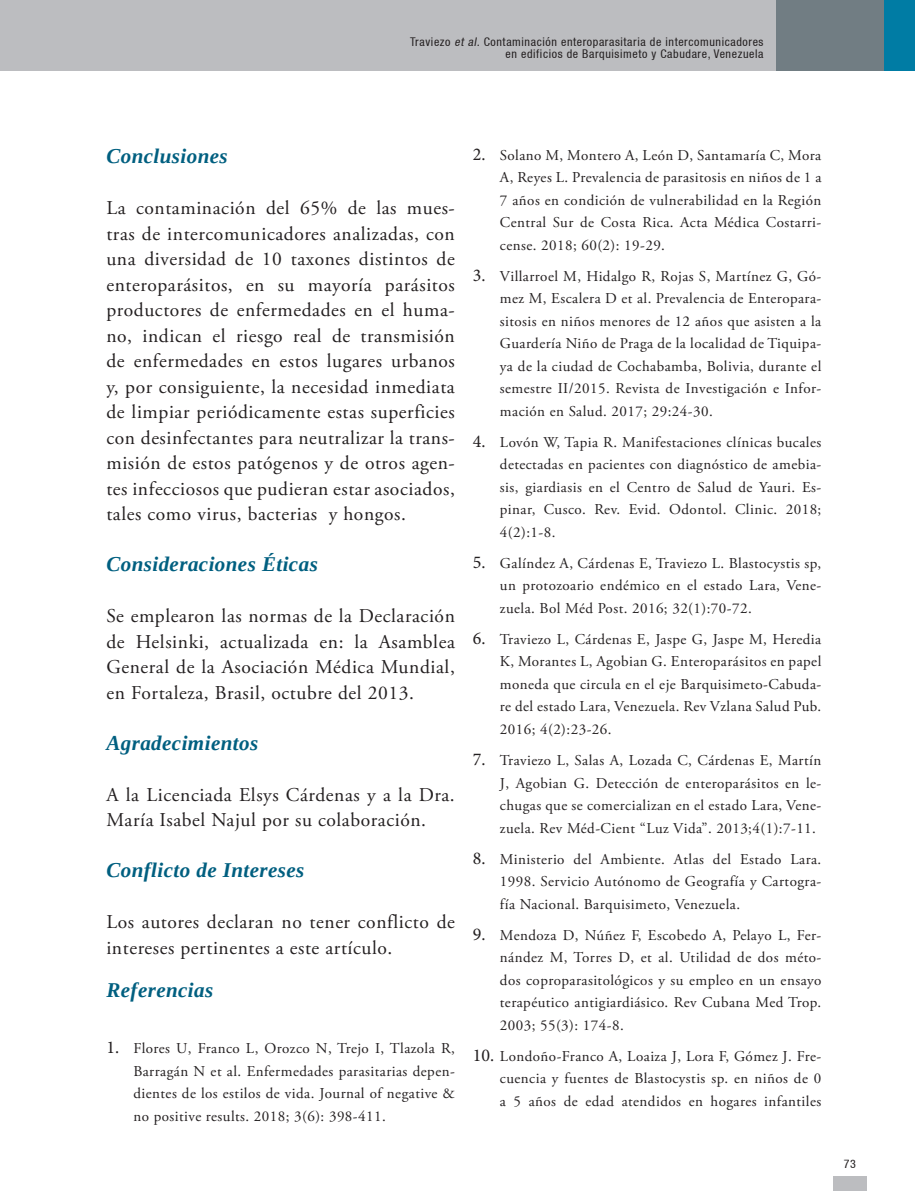
<style>
.page{position:relative;width:915px;height:1191px;background:#fff}
.page>*{position:absolute;margin:0;border:0;box-sizing:border-box;transform-origin:0 0}
.t1{font:italic 700 21px "Liberation Serif";letter-spacing:.02em;color:#005f80}
.t2{font:19.5px/25.5px "Adobe Garamond Pro";letter-spacing:.03em;color:#231f20;text-align:justify}
.t3{font:15px/22.5px "Adobe Garamond Pro";letter-spacing:.03em;color:#231f20;text-align:justify}
.t4{font:condensed 12px/12px "Helvetica 57";letter-spacing:.05em;color:#231f20;text-align:right}
.s1{font-style:italic}
.s2{font-family:"Minion Pro";font-size:18px}
</style>
<div class="page">
<div style="left:832px;top:1175px;width:34px;height:16px;background:#bcbdc0"></div>
<div style="left:0;top:0;width:914px;height:71px;background:#bcbdc0"></div>
<div style="left:776px;top:0;width:138px;height:71px;background:#717d83"></div>
<div style="left:884px;top:0;width:30px;height:71px;background:#007ca4"></div>
<p class="t4" style="left:410px;top:35px;width:355px">Traviezo <span class="s1">et al.</span> Contaminación enteroparasitaria de intercomunicadores en edificios de Barquisimeto y Cabudare, Venezuela</p>
<p class="t1" style="left:106px;top:142px;width:123px">Conclusiones</p>
<p class="t2" style="left:106px;top:196px;width:350px">La contaminación del 65% de las mues&shy;tras de intercomunicadores analizadas, con una diversidad de 10 taxones distintos de enteroparásitos, en su mayoría parásitos productores de enfermedades en el huma&shy;no, indican el riesgo real de transmisión de enfermedades en estos lugares urbanos y, por consiguiente, la necesidad inmediata de limpiar periódicamente estas superficies con desinfectantes para neutralizar la trans&shy;misión de estos patógenos y de otros agen&shy;tes infecciosos que pudieran estar asociados, tales como virus, bacterias y hongos.</p>
<p class="t1" style="left:106px;top:550px;width:213px">Consideraciones Éticas</p>
<p class="t2" style="left:106px;top:604px;width:350px">Se emplearon las normas de la Declaración de Helsinki, actualizada en: la Asamblea General de la Asociación Médica Mundial, en Fortaleza, Brasil, octubre del 2013.</p>
<p class="t1" style="left:106px;top:729px;width:153px">Agradecimientos</p>
<p class="t2" style="left:106px;top:782px;width:350px">A la Licenciada Elsys Cárdenas y a la Dra.<br>María Isabel Najul por su colaboración.</p>
<p class="t1" style="left:106px;top:856px;width:199px">Conflicto de Intereses</p>
<p class="t2" style="left:106px;top:910px;width:350px">Los autores declaran no tener conflicto de intereses pertinentes a este artículo.</p>
<p class="t1" style="left:106px;top:976px;width:108px">Referencias</p>
<p class="t3" style="left:133px;top:1037px;width:323px;text-indent:-27px"><span class="s2">1.</span> Flores U, Franco L, Orozco N, Trejo I, Tlazola R, Barragán N et al. Enfermedades parasitarias depen&shy;dientes de los estilos de vida. Journal of negative &amp; no positive results. 2018; 3(6): 398-411.</p>
<p class="t3" style="left:499px;top:144px;width:323px;text-indent:-27px"><span class="s2">2.</span> Solano M, Montero A, León D, Santamaría C, Mora A, Reyes L. Prevalencia de parasitosis en niños de 1 a 7 años en condición de vulnerabilidad en la Región Central Sur de Costa Rica. Acta Médica Costarri&shy;cense. 2018; 60(2): 19-29.</p>
<p class="t3" style="left:499px;top:265px;width:323px;text-indent:-27px"><span class="s2">3.</span> Villarroel M, Hidalgo R, Rojas S, Martínez G, Gó&shy;mez M, Escalera D et al. Prevalencia de Enteropara&shy;sitosis en niños menores de 12 años que asisten a la Guardería Niño de Praga de la localidad de Tiquipa&shy;ya de la ciudad de Cochabamba, Bolivia, durante el semestre II/2015. Revista de Investigación e Infor&shy;mación en Salud. 2017; 29:24-30.</p>
<p class="t3" style="left:499px;top:431px;width:323px;text-indent:-27px"><span class="s2">4.</span> Lovón W, Tapia R. Manifestaciones clínicas bucales detectadas en pacientes con diagnóstico de amebia&shy;sis, giardiasis en el Centro de Salud de Yauri. Es&shy;pinar, Cusco. Rev. Evid. Odontol. Clinic. 2018; 4(2):1-8.</p>
<p class="t3" style="left:499px;top:552px;width:323px;text-indent:-27px"><span class="s2">5.</span> Galíndez A, Cárdenas E, Traviezo L. Blastocystis sp, un protozoario endémico en el estado Lara, Vene&shy;zuela. Bol Méd Post. 2016; 32(1):70-72.</p>
<p class="t3" style="left:499px;top:628px;width:323px;text-indent:-27px"><span class="s2">6.</span> Traviezo L, Cárdenas E, Jaspe G, Jaspe M, Heredia K, Morantes L, Agobian G. Enteroparásitos en papel moneda que circula en el eje Barquisimeto-Cabuda&shy;re del estado Lara, Venezuela. Rev Vzlana Salud Pub.<br>2016; 4(2):23-26.</p>
<p class="t3" style="left:499px;top:749px;width:323px;text-indent:-27px"><span class="s2">7.</span> Traviezo L, Salas A, Lozada C, Cárdenas E, Martín J, Agobian G. Detección de enteroparásitos en le&shy;chugas que se comercializan en el estado Lara, Vene&shy;zuela. Rev Méd-Cient “Luz Vida”. 2013;4(1):7-11.</p>
<p class="t3" style="left:499px;top:848px;width:323px;text-indent:-27px"><span class="s2">8.</span> Ministerio del Ambiente. Atlas del Estado Lara.<br>1998. Servicio Autónomo de Geografía y Cartogra&shy;fía Nacional. Barquisimeto, Venezuela.</p>
<p class="t3" style="left:499px;top:924px;width:323px;text-indent:-27px"><span class="s2">9.</span> Mendoza D, Núñez F, Escobedo A, Pelayo L, Fer&shy;nández M, Torres D, et al. Utilidad de dos méto&shy;dos coproparasitológicos y su empleo en un ensayo terapéutico antigiardiásico. Rev Cubana Med Trop.<br>2003; 55(3): 174-8.</p>
<p class="t3" style="left:499px;top:1045px;width:323px;text-indent:-27px"><span class="s2">10.</span> Londoño-Franco A, Loaiza J, Lora F, Gómez J. Fre&shy;cuencia y fuentes de Blastocystis sp. en niños de 0 a 5 años de edad atendidos en hogares infantiles</p>
<p class="t4" style="left:843px;top:1157px;width:14px">73</p>
</div>
